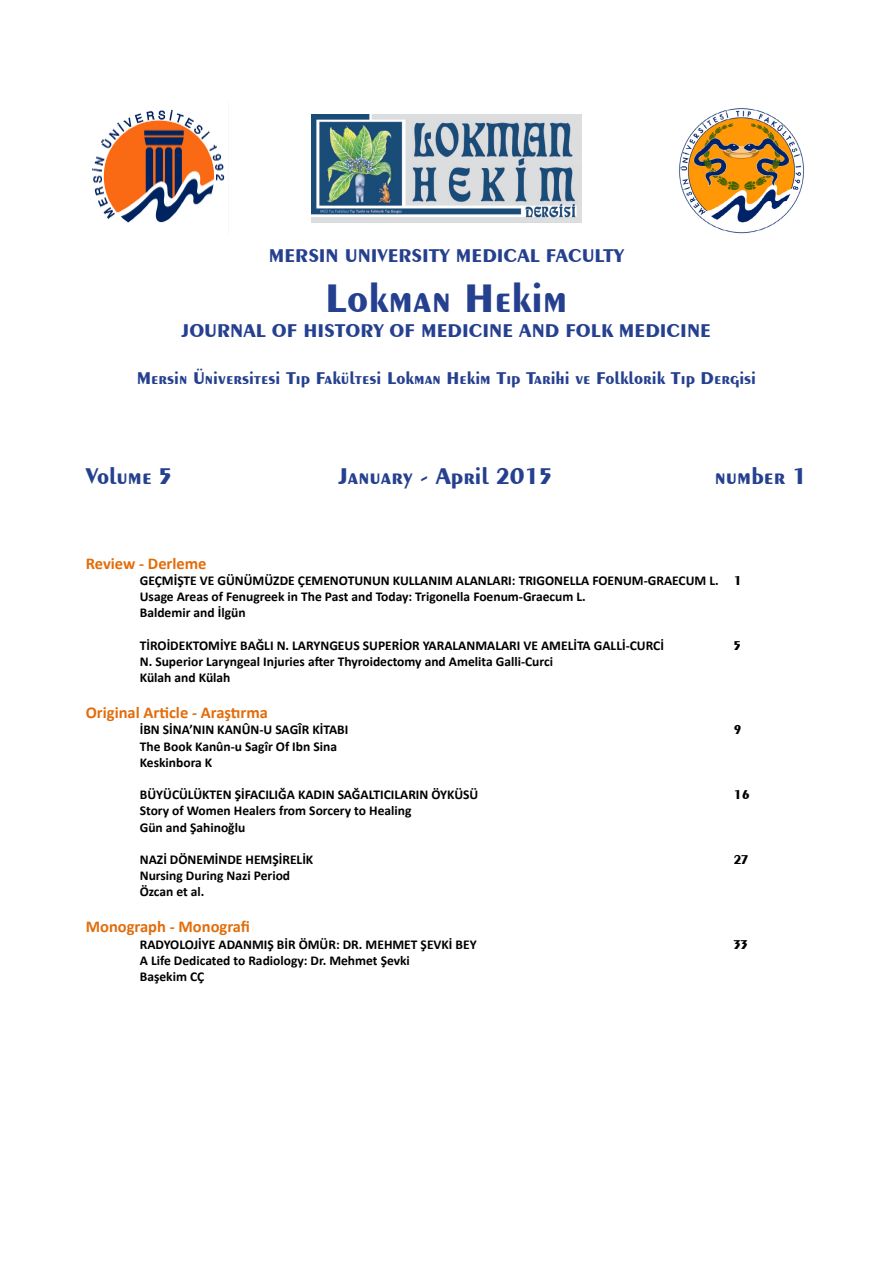
<style>
.page{position:relative;width:893px;height:1263px;background:#fff}
.page>*{position:absolute;margin:0;border:0;box-sizing:border-box;transform-origin:0 0}
.t1{font:700 42px "Exotic 350 BT";color:#25408f}
.t2{font:700 24px "Exotic 350 BT";color:#25408f}
.t3{font:700 19.5px "Exotic 350 BT";color:#25408f}
.t4{font:700 18px "Exotic 350 BT";color:#25408f}
.t5{font:700 16.5px "Calibri";color:#e36c0a}
.t6{font:700 13.5px/16.2px "Calibri";color:#000}
.t7{font:700 13.5px "Exotic 350 BT";color:#000}
.s1{font-family:"Exotic 350 BT"}
</style>
<div class="page">
<img style="left:92px;top:109px;width:133px;height:114px">
<img style="left:311px;top:114px;width:271px;height:108px">
<img style="left:679px;top:108px;width:125px;height:126px">
<h3 class="t3" style="left:269px;top:243px;width:357px">MERSIN UNIVERSITY MEDICAL FACULTY</h3>
<h1 class="t1" style="left:325px;top:273px;width:244px">Lokman Hekim</h1>
<h3 class="t3" style="left:182px;top:319px;width:531px">JOURNAL OF HISTORY OF MEDICINE AND FOLK MEDICINE</h3>
<h3 class="t4" style="left:137px;top:367px;width:621px">Mersin Üniversitesi Tıp Fakültesi Lokman Hekim Tıp Tarihi ve Folklorik Tıp Dergisi</h3>
<h2 class="t2" style="left:86px;top:462px;width:88px">Volume 5</h2>
<h2 class="t2" style="left:339px;top:462px;width:215px">January - April 2015</h2>
<h2 class="t2" style="left:715px;top:462px;width:94px">number 1</h2>
<p class="t5" style="left:86px;top:553px;width:122px">Review - Derleme</p>
<p class="t6" style="left:140px;top:572px;width:604px">GEÇMİŞTE VE GÜNÜMÜZDE ÇEMENOTUNUN KULLANIM ALANLARI: TRIGONELLA FOENUM-GRAECUM L. <span class="s1">1<br></span>Usage Areas of Fenugreek in The Past and Today: Trigonella Foenum-Graecum L.<br>Baldemir and İlgün</p>
<p class="t6" style="left:140px;top:637px;width:526px">TİROİDEKTOMİYE BAĞLI N. LARYNGEUS SUPERİOR YARALANMALARI VE AMELİTA GALLİ-CURCİ</p>
<p class="t7" style="left:734px;top:637px;width:9px">5</p>
<p class="t6" style="left:140px;top:653px;width:415px">N. Superior Laryngeal Injuries after Thyroidectomy and Amelita Galli-Curci<br>Külah and Külah</p>
<p class="t5" style="left:86px;top:702px;width:184px">Original Article - Araştırma</p>
<p class="t6" style="left:140px;top:722px;width:210px">İBN SİNA’NIN KANÛN-U SAGÎR KİTABI</p>
<p class="t7" style="left:734px;top:722px;width:9px">9</p>
<p class="t6" style="left:140px;top:738px;width:199px">The Book Kanûn-u Sagîr Of Ibn Sina<br>Keskinbora K</p>
<p class="t6" style="left:140px;top:786px;width:340px">BÜYÜCÜLÜKTEN ŞİFACILIĞA KADIN SAĞALTICILARIN ÖYKÜSÜ</p>
<p class="t7" style="left:734px;top:786px;width:17px">16</p>
<p class="t6" style="left:140px;top:803px;width:273px">Story of Women Healers from Sorcery to Healing<br>Gün and Şahinoğlu</p>
<p class="t6" style="left:140px;top:851px;width:175px">NAZİ DÖNEMİNDE HEMŞİRELİK</p>
<p class="t7" style="left:734px;top:851px;width:16px">27</p>
<p class="t6" style="left:140px;top:867px;width:152px">Nursing During Nazi Period<br>Özcan et al.</p>
<p class="t5" style="left:86px;top:916px;width:166px">Monograph - Monografi</p>
<p class="t6" style="left:140px;top:936px;width:338px">RADYOLOJİYE ADANMIŞ BİR ÖMÜR: DR. MEHMET ŞEVKİ BEY</p>
<p class="t7" style="left:734px;top:936px;width:16px">33</p>
<p class="t6" style="left:140px;top:952px;width:272px">A Life Dedicated to Radiology: Dr. Mehmet Şevki<br>Başekim CÇ</p>
</div>
